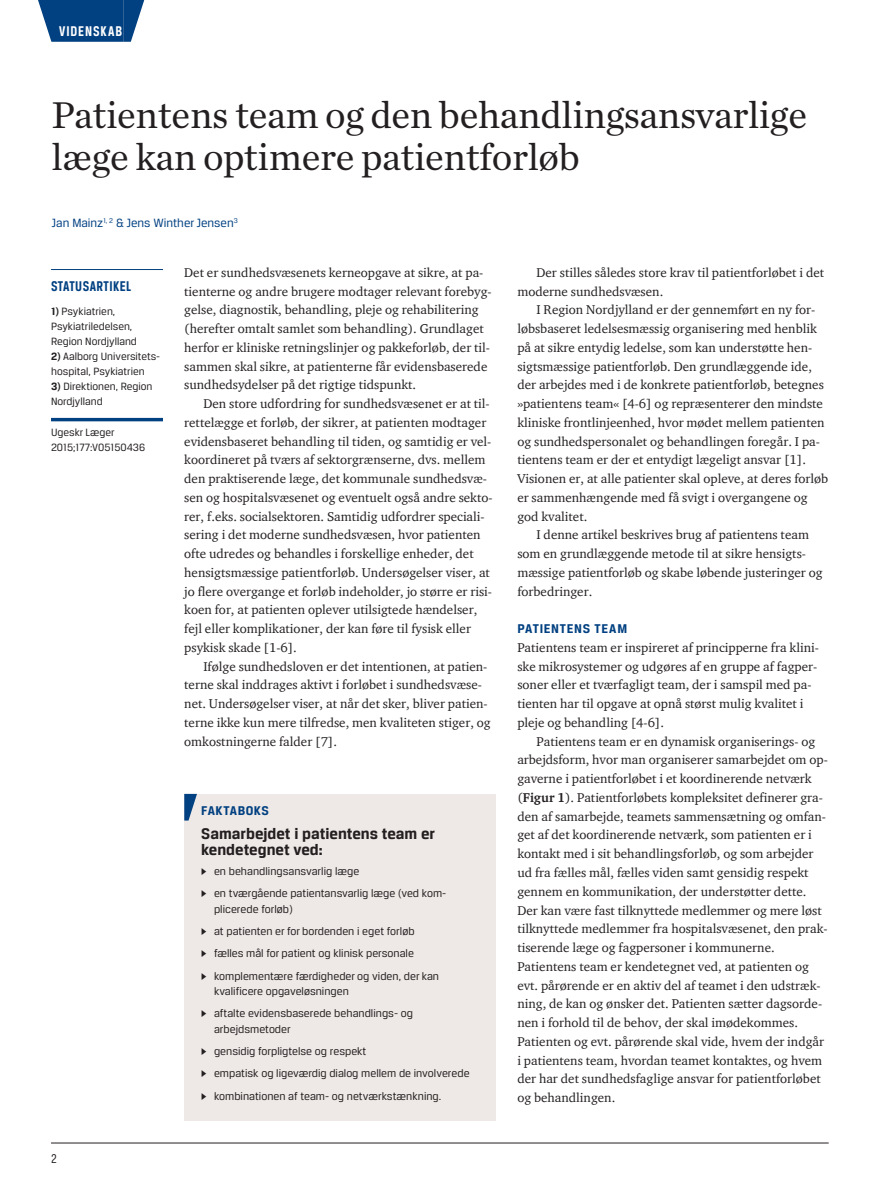
<style>
.page{position:relative;width:893px;height:1191px;background:#fff}
.page>*{position:absolute;margin:0;border:0;box-sizing:border-box;transform-origin:0 0}
.t1{font:39px/42px "Chronicle Text G1";letter-spacing:-.01em;color:#231f20}
.t2{font:700 16.5px/15.8px "Breuer Text";color:#231f20}
.t3{font:700 15px "Breuer Condensed";letter-spacing:.03em;color:#014081}
.t4{font:700 15px "Breuer Condensed";letter-spacing:.065em;color:#fff}
.t5{font:700 13.5px "Breuer Text";letter-spacing:.05em;color:#014081}
.t6{font:13.5px "Breuer Condensed";color:#231f20}
.t7{font:13.05px/18.8px "ITC Charter Com";color:#231f20}
.t8{font:12.75px "Breuer Text";color:#014081}
.t9{font:11.7px/22px "Breuer Text";color:#231f20}
.t10{font:11.25px/15px "Breuer Text";color:#231f20}
.s1{font-weight:700}
.s2{font-family:"Greta Text"}
</style>
<div class="page">
<hr style="left:51px;top:1142px;width:778px;height:1px;background:#231f20">
<div style="left:59px;top:0;width:64px;height:42px;background:#014081"></div>
<svg style="left:38px;top:0;width:21px;height:42px"></svg>
<svg style="left:123px;top:0;width:21px;height:42px"></svg>
<hr style="left:51px;top:269px;width:112px;height:1px;background:#014081">
<hr style="left:51px;top:418px;width:112px;height:3px;background:#014081">
<div style="left:184px;top:794px;width:312px;height:326px;background:#eee9e6"></div>
<svg style="left:184px;top:794px;width:13px;height:26px"></svg>
<p class="t4" style="left:59px;top:23px;width:65px">VIDENSKAB</p>
<h1 class="t1" style="left:52px;top:92px;width:757px">Patientens team og den behandlingsansvarlige læge kan optimere patientforløb</h1>
<p class="t8" style="left:52px;top:215px;width:188px">Jan Mainz<sup>1,</sup> <sup>2</sup> &amp; Jens Winther Jensen<sup>3</sup></p>
<p class="t3" style="left:51px;top:278px;width:82px">STATUSARTIKEL</p>
<p class="t10" style="left:51px;top:304px;width:87px"><span class="s1">1)</span> Psykiatrien,<br>Psykiatriledelsen,<br>Region Nordjylland</p>
<p class="t10" style="left:51px;top:349px;width:111px"><span class="s1">2)</span> Aalborg Universitets&shy;hospital, Psykiatrien</p>
<p class="t10" style="left:51px;top:379px;width:103px"><span class="s1">3)</span> Direktionen, Region<br>Nordjylland</p>
<p class="t10" style="left:51px;top:425px;width:96px">Ugeskr Læger<br>2015;177:V05150436</p>
<p class="t6" style="left:51px;top:1150px;width:7px">2</p>
<p class="t7" style="left:184px;top:263px;width:309px">Det er sundhedsvæsenets kerneopgave at sikre, at pa&shy;tienterne og andre brugere modtager relevant forebyg&shy;gelse, diagnostik, behandling, pleje og rehabilitering (herefter omtalt samlet som behandling). Grundlaget herfor er kliniske retningslinjer og pakkeforløb, der til&shy;sammen skal sikre, at patienterne får evidensbaserede sundhedsydelser på det rigtige tidspunkt.</p>
<p class="t7" style="left:184px;top:394px;width:310px;text-indent:19px">Den store udfordring for sundhedsvæsenet er at til&shy;rettelægge et forløb, der sikrer, at patienten modtager evidensbaseret behandling til tiden, og samtidig er vel&shy;koordineret på tværs af sektorgrænserne, dvs. mellem den praktiserende læge, det kommunale sundhedsvæ&shy;sen og hospitalsvæsenet og eventuelt også andre sekto&shy;rer, f.eks. socialsektoren. Samtidig udfordrer speciali&shy;sering i det moderne sundhedsvæsen, hvor patienten ofte udredes og behandles i forskellige enheder, det hensigtsmæssige patientforløb. Undersøgelser viser, at jo flere overgange et forløb indeholder, jo større er risi&shy;koen for, at patienten oplever utilsigtede hændelser, fejl eller komplikationer, der kan føre til fysisk eller psykisk skade [1-6].</p>
<p class="t7" style="left:184px;top:656px;width:308px;text-indent:19px">Ifølge sundhedsloven er det intentionen, at patien&shy;terne skal inddrages aktivt i forløbet i sundhedsvæse&shy;net. Undersøgelser viser, at når det sker, bliver patien&shy;terne ikke kun mere tilfredse, men kvaliteten stiger, og omkostningerne falder [7].</p>
<p class="t5" style="left:201px;top:803px;width:68px">Faktaboks</p>
<p class="t2" style="left:201px;top:826px;width:235px">Samarbejdet i patientens team er kendetegnet ved:</p>
<p class="t9" style="left:201px;top:860px;width:246px"><span class="s2">▶</span> en behandlingsansvarlig læge<br><span class="s2">▶</span> en tværgående patientansvarlig læge (ved kom-</p>
<p class="t9" style="left:201px;top:898px;width:239px;text-indent:13px">plicerede forløb)<br><span class="s2">▶</span> at patienten er for bordenden i eget forløb<br><span class="s2">▶</span> fælles mål for patient og klinisk personale<br><span class="s2">▶</span> komplementære færdigheder og viden, der kan</p>
<p class="t9" style="left:201px;top:980px;width:213px;text-indent:13px">kvalificere opgaveløsningen<br><span class="s2">▶</span> aftalte evidensbaserede behandlings- og</p>
<p class="t9" style="left:201px;top:1018px;width:270px;text-indent:13px">arbejdsmetoder<br><span class="s2">▶</span> gensidig forpligtelse og respekt<br><span class="s2">▶</span> empatisk og ligeværdig dialog mellem de involverede <span class="s2">▶</span> kombinationen af team- og netværkstænkning.</p>
<p class="t7" style="left:517px;top:263px;width:308px;text-indent:19px">Der stilles således store krav til patientforløbet i det moderne sundhedsvæsen.</p>
<p class="t7" style="left:517px;top:300px;width:312px;text-indent:19px">I Region Nordjylland er der gennemført en ny for&shy;løbsbaseret ledelsesmæssig organisering med henblik på at sikre entydig ledelse, som kan understøtte hen&shy;sigtsmæssige patientforløb. Den grundlæggende ide, der arbejdes med i de konkrete patientforløb, betegnes »patientens team« [4-6] og repræsenterer den mindste kliniske frontlinjeenhed, hvor mødet mellem patienten og sundhedspersonalet og behandlingen foregår. I pa&shy;tientens team er der et entydigt lægeligt ansvar [1].<br>Visionen er, at alle patienter skal opleve, at deres forløb er sammenhængende med få svigt i overgangene og god kvalitet.</p>
<p class="t7" style="left:517px;top:525px;width:307px;text-indent:19px">I denne artikel beskrives brug af patientens team som en grundlæggende metode til at sikre hensigts&shy;mæssige patientforløb og skabe løbende justeringer og forbedringer.</p>
<p class="t5" style="left:517px;top:621px;width:111px">PATIENTENS TEAM</p>
<p class="t7" style="left:517px;top:638px;width:303px">Patientens team er inspireret af principperne fra klini&shy;ske mikrosystemer og udgøres af en gruppe af fagper&shy;soner eller et tværfagligt team, der i samspil med pa&shy;tienten har til opgave at opnå størst mulig kvalitet i pleje og behandling [4-6].</p>
<p class="t7" style="left:517px;top:731px;width:312px;text-indent:19px">Patientens team er en dynamisk organiserings- og arbejdsform, hvor man organiserer samarbejdet om op&shy;gaverne i patientforløbet i et koordinerende netværk (<span class="s1">Figur 1</span>). Patientforløbets kompleksitet definerer gra&shy;den af samarbejde, teamets sammensætning og omfan&shy;get af det koordinerende netværk, som patienten er i kontakt med i sit behandlingsforløb, og som arbejder ud fra fælles mål, fælles viden samt gensidig respekt gennem en kommunikation, der understøtter dette.<br>Der kan være fast tilknyttede medlemmer og mere løst tilknyttede medlemmer fra hospitalsvæsenet, den prak&shy;tiserende læge og fagpersoner i kommunerne.<br>Patientens team er kendetegnet ved, at patienten og evt. pårørende er en aktiv del af teamet i den udstræk&shy;ning, de kan og ønsker det. Patienten sætter dagsorde&shy;nen i forhold til de behov, der skal imødekommes.<br>Patienten og evt. pårørende skal vide, hvem der indgår i patientens team, hvordan teamet kontaktes, og hvem der har det sundhedsfaglige ansvar for patientforløbet og behandlingen.</p>
</div>
